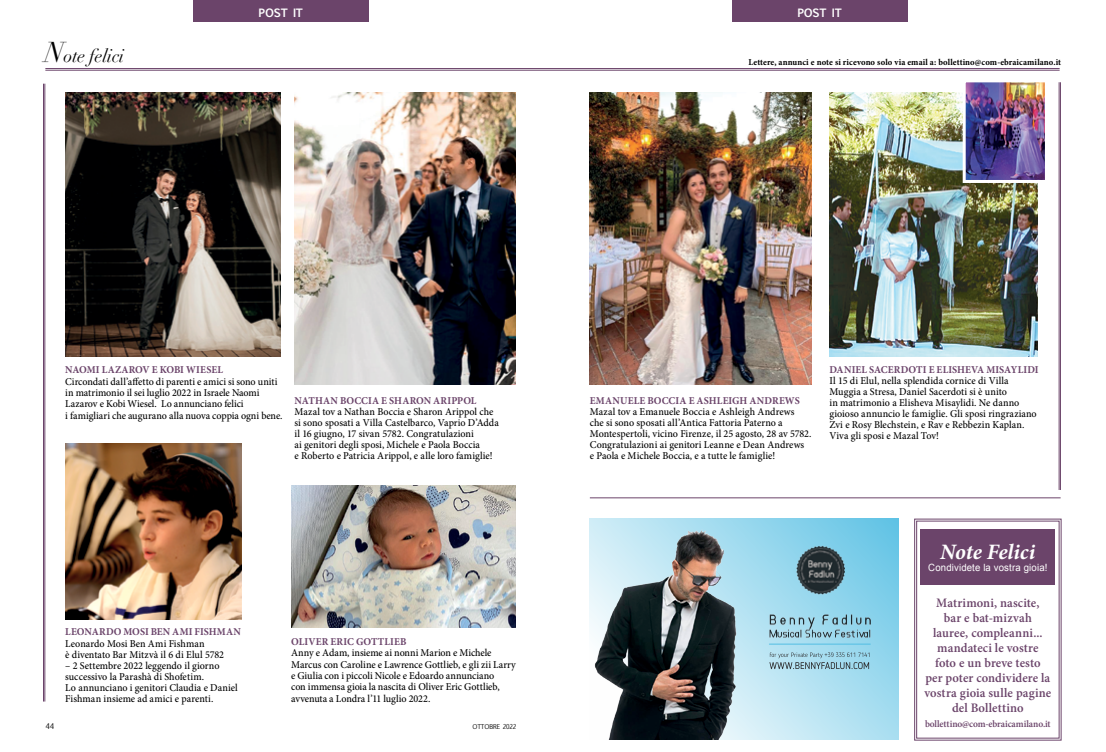
<style>
.page{position:relative;width:1106px;height:752px;background:#fff}
.page>*{position:absolute;margin:0;border:0;box-sizing:border-box;transform-origin:0 0}
.t1{font:italic 700 22px "Minion Pro";letter-spacing:-.005em;color:#fff}
.t2{font:italic 18px "Didot";letter-spacing:-.01em;color:#000}
.t3{font:600 13px/15px "Minion Pro";letter-spacing:.005em;color:#6b446a;text-align:center;scale:.96 1}
.t4{font:700 11px "Euphemia UCAS";letter-spacing:-.025em;color:#fff}
.t5{font:500 10.5px/11px "Minion Pro";color:#000;scale:.96 1}
.t6{font:700 10.5px "Minion Pro";letter-spacing:.01em;color:#6b446a;scale:.96 1}
.t7{font:10px "Arial";letter-spacing:.015em;color:#fff;scale:.96 1}
.t8{font:600 9.8px "Minion Pro";letter-spacing:-.01em;color:#6b446a;scale:.96 1}
.t9{font:700 9px "Minion Pro";letter-spacing:.01em;color:#000;scale:.96 1}
.t10{font:7.5px "Euphemia UCAS";color:#000}
.t11{font:6.3px "Euphemia UCAS";letter-spacing:-.015em;color:#000}
.s1{font-size:28px}
.s2{font-size:6.5px}
</style>
<div class="page">
<div style="left:193px;top:0;width:176px;height:21px;background:#6b446a"></div>
<hr style="left:45px;top:68px;width:1014px;height:1px;background:#6b446a">
<hr style="left:45px;top:70px;width:1014px;height:1px;background:#6b446a">
<hr style="left:45px;top:84px;width:1px;height:617px;background:#6b446a">
<hr style="left:43px;top:84px;width:1px;height:617px;background:#6b446a">
<hr style="left:590px;top:497px;width:470px;height:1px;background:#6b446a">
<hr style="left:1060px;top:82px;width:1px;height:407px;background:#6b446a">
<hr style="left:1058px;top:82px;width:1px;height:407px;background:#6b446a">
<div style="left:731px;top:0;width:176px;height:21px;background:#6b446a"></div>
<img style="left:590px;top:93px;width:221px;height:291px">
<img style="left:294px;top:93px;width:222px;height:291px">
<img style="left:65px;top:93px;width:216px;height:263px">
<img style="left:291px;top:485px;width:225px;height:142px">
<img style="left:65px;top:443px;width:176px;height:176px">
<img style="left:829px;top:93px;width:208px;height:263px">
<img style="left:966px;top:83px;width:77px;height:96px">
<div style="left:962px;top:79px;width:85px;height:104px;border:3px solid #fff"></div>
<svg style="left:914px;top:518px;width:148px;height:222px"></svg>
<div style="left:916px;top:520px;width:143px;height:218px;border:1px solid #6b446a"></div>
<div style="left:920px;top:529px;width:135px;height:55px;background:#6b446a"></div>
<svg style="left:590px;top:518px;width:309px;height:221px;background:#9fdaee"></svg>
<img style="left:795px;top:544px;width:49px;height:50px">
<svg style="left:769px;top:652px;width:100px;height:16px;background:#93becd"></svg>
<img style="left:769px;top:614px;width:101px;height:24px">
<hr style="left:769px;top:643px;width:101px;height:1px;background:#53bee3">
<img style="left:590px;top:529px;width:163px;height:210px">
<h2 class="t2" style="left:44px;top:44px;width:81px"><span class="s1">N</span>ote felici</h2>
<p class="t4" style="left:258px;top:4px;width:46px">POST IT</p>
<p class="t4" style="left:797px;top:4px;width:46px">POST IT</p>
<p class="t9" style="left:748px;top:55px;width:327px">Lettere, annunci e note si ricevono solo via email a: bollettino@com-ebraicamilano.it</p>
<p class="t6" style="left:65px;top:362px;width:166px">NAOMI LAZAROV E KOBI WIESEL</p>
<p class="t5" style="left:65px;top:375px;width:228px;line-height:11.3px">Circondati dall’affetto di parenti e amici si sono uniti in matrimonio il sei luglio 2022 in Israele Naomi Lazarov e Kobi Wiesel. Lo annunciano felici<br>i famigliari che augurano alla nuova coppia ogni bene.</p>
<p class="t6" style="left:294px;top:393px;width:191px">NATHAN BOCCIA E SHARON ARIPPOL</p>
<p class="t5" style="left:294px;top:405px;width:214px">Mazal tov a Nathan Boccia e Sharon Arippol che si sono sposati a Villa Castelbarco, Vaprio D’Adda il 16 giugno, 17 sivan 5782. Congratulazioni<br>ai genitori degli sposi, Michele e Paola Boccia<br>e Roberto e Patricia Arippol, e alle loro famiglie!</p>
<p class="t6" style="left:65px;top:624px;width:184px">LEONARDO MOSI BEN AMI FISHMAN</p>
<p class="t5" style="left:65px;top:637px;width:167px">Leonardo Mosi Ben Ami Fishman<br>è diventato Bar Mitzvà il 6 di Elul 5782</p>
<p class="t5" style="left:65px;top:659px;width:181px">– 2 Settembre 2022 leggendo il giorno successivo la Parashà di Shofetim.<br>Lo annunciano i genitori Claudia e Daniel Fishman insieme ad amici e parenti.</p>
<p class="t6" style="left:291px;top:634px;width:122px">OLIVER ERIC GOTTLIEB</p>
<p class="t5" style="left:291px;top:647px;width:236px;line-height:11.3px">Anny e Adam, insieme ai nonni Marion e Michele Marcus con Caroline e Lawrence Gottlieb, e gli zii Larry e Giulia con i piccoli Nicole e Edoardo annunciano<br>con immensa gioia la nascita di Oliver Eric Gottlieb, avvenuta a Londra l’11 luglio 2022.</p>
<p class="t10" style="left:45px;top:720px;width:10px">44</p>
<p class="t11" style="left:472px;top:721px;width:45px">OTTOBRE <span class="s2">2022</span></p>
<p class="t6" style="left:590px;top:393px;width:220px">EMANUELE BOCCIA E ASHLEIGH ANDREWS</p>
<p class="t5" style="left:590px;top:405px;width:232px">Mazal tov a Emanuele Boccia e Ashleigh Andrews<br>che si sono sposati all’Antica Fattoria Paterno a Montespertoli, vicino Firenze, il 25 agosto, 28 av 5782.<br>Congratulazioni ai genitori Leanne e Dean Andrews<br>e Paola e Michele Boccia, e a tutte le famiglie!</p>
<p class="t6" style="left:829px;top:362px;width:219px">DANIEL SACERDOTI E ELISHEVA MISAYLIDI</p>
<p class="t5" style="left:829px;top:375px;width:217px">Il 15 di Elul, nella splendida cornice di Villa Muggia a Stresa, Daniel Sacerdoti si è unito<br>in matrimonio a Elisheva Misaylidi. Ne danno gioioso annuncio le famiglie. Gli sposi ringraziano Zvi e Rosy Blechstein, e Rav e Rebbezin Kaplan.<br>Viva gli sposi e Mazal Tov!</p>
<h1 class="t1" style="left:940px;top:536px;width:96px">Note Felici</h1>
<p class="t7" style="left:928px;top:561px;width:126px">Condividete la vostra gioia!</p>
<p class="t3" style="left:924px;top:595px;width:133px">Matrimoni, nascite,<br>bar e bat-mizvah lauree, compleanni... mandateci le vostre<br>foto e un breve testo<br>per poter condividere la vostra gioia sulle pagine del Bollettino</p>
<p class="t8" style="left:925px;top:717px;width:132px">bollettino@com-ebraicamilano.it</p>
</div>
